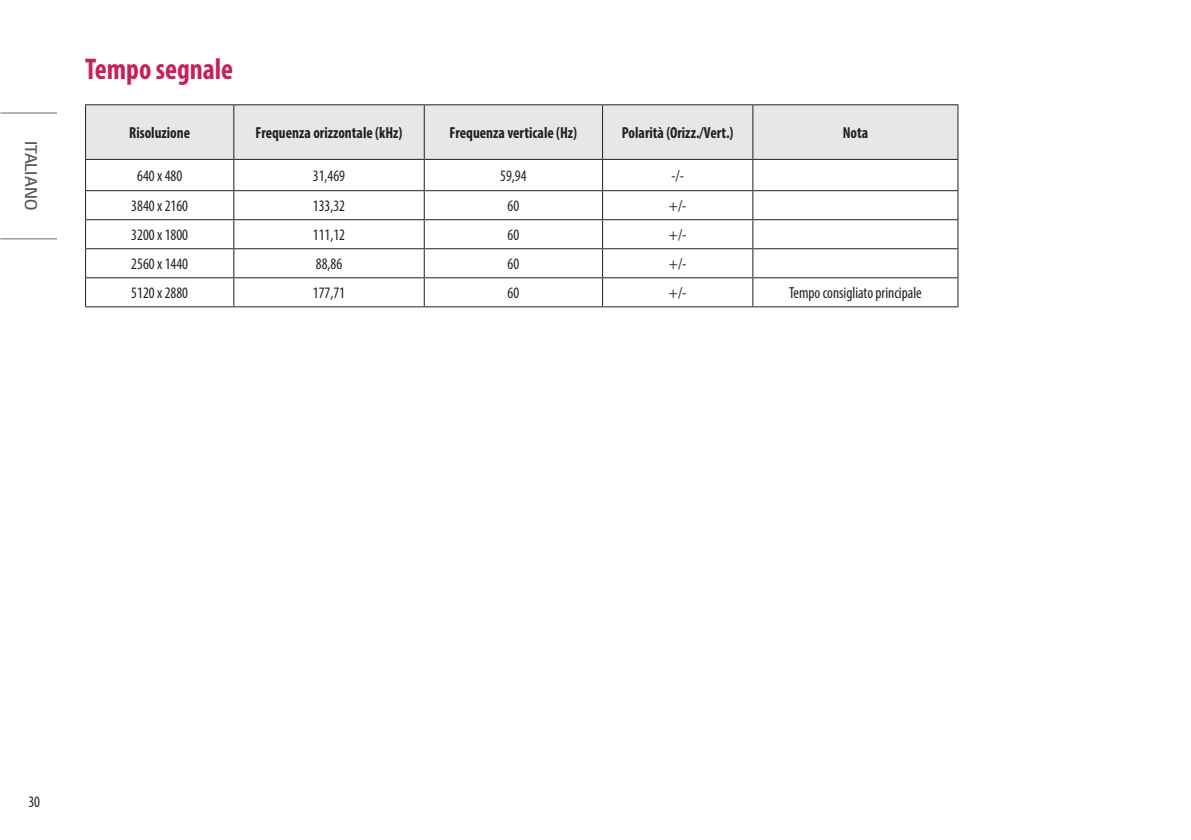
<style>
.page{position:relative;width:1191px;height:840px;background:#fff}
.page>*{position:absolute;margin:0;border:0;box-sizing:border-box;transform-origin:0 0}
.Title2{font:700 condensed 30px "Myriad Pro";color:#c8205d;scale:.95 1}
.t1{font:300 18px "LG Smart";color:#57585a;scale:.95 1}
.Body_Center{font:condensed 16px "Myriad Pro";color:#231f20;scale:.95 1}
.Body_Bold_Center{font:700 condensed 16px "Myriad Pro";color:#231f20;scale:.95 1}
</style>
<div class="page">
<hr style="left:0;top:112px;width:57px;height:1px;background:#6c6d70">
<hr style="left:0;top:238px;width:57px;height:1px;background:#6c6d70">
<div style="left:86px;top:105px;width:871px;height:54px;background:#e6e7e9"></div>
<hr style="left:85px;top:104px;width:149px;height:1px;background:#231f20">
<hr style="left:85px;top:105px;width:1px;height:54px;background:#231f20">
<hr style="left:234px;top:104px;width:190px;height:1px;background:#231f20">
<hr style="left:233px;top:105px;width:1px;height:54px;background:#231f20">
<hr style="left:424px;top:104px;width:178px;height:1px;background:#231f20">
<hr style="left:424px;top:105px;width:1px;height:54px;background:#231f20">
<hr style="left:602px;top:104px;width:151px;height:1px;background:#231f20">
<hr style="left:602px;top:105px;width:1px;height:54px;background:#231f20">
<hr style="left:753px;top:104px;width:205px;height:1px;background:#231f20">
<hr style="left:752px;top:105px;width:1px;height:54px;background:#231f20">
<hr style="left:957px;top:105px;width:1px;height:54px;background:#231f20">
<hr style="left:85px;top:159px;width:149px;height:1px;background:#231f20">
<hr style="left:85px;top:160px;width:1px;height:30px;background:#231f20">
<hr style="left:234px;top:159px;width:190px;height:1px;background:#231f20">
<hr style="left:233px;top:160px;width:1px;height:30px;background:#231f20">
<hr style="left:424px;top:159px;width:178px;height:1px;background:#231f20">
<hr style="left:424px;top:160px;width:1px;height:30px;background:#231f20">
<hr style="left:602px;top:159px;width:151px;height:1px;background:#231f20">
<hr style="left:602px;top:160px;width:1px;height:30px;background:#231f20">
<hr style="left:753px;top:159px;width:205px;height:1px;background:#231f20">
<hr style="left:752px;top:160px;width:1px;height:30px;background:#231f20">
<hr style="left:957px;top:160px;width:1px;height:30px;background:#231f20">
<hr style="left:85px;top:190px;width:149px;height:1px;background:#231f20">
<hr style="left:234px;top:190px;width:190px;height:1px;background:#231f20">
<hr style="left:424px;top:190px;width:178px;height:1px;background:#231f20">
<hr style="left:602px;top:190px;width:151px;height:1px;background:#231f20">
<hr style="left:753px;top:190px;width:205px;height:1px;background:#231f20">
<hr style="left:85px;top:219px;width:149px;height:1px;background:#231f20">
<hr style="left:234px;top:219px;width:190px;height:1px;background:#231f20">
<hr style="left:424px;top:219px;width:178px;height:1px;background:#231f20">
<hr style="left:602px;top:219px;width:151px;height:1px;background:#231f20">
<hr style="left:753px;top:219px;width:205px;height:1px;background:#231f20">
<hr style="left:85px;top:248px;width:149px;height:1px;background:#231f20">
<hr style="left:234px;top:248px;width:190px;height:1px;background:#231f20">
<hr style="left:424px;top:248px;width:178px;height:1px;background:#231f20">
<hr style="left:602px;top:248px;width:151px;height:1px;background:#231f20">
<hr style="left:753px;top:248px;width:205px;height:1px;background:#231f20">
<hr style="left:85px;top:277px;width:149px;height:1px;background:#231f20">
<svg style="left:85px;top:191px;width:1px;height:115px"></svg>
<hr style="left:234px;top:277px;width:190px;height:1px;background:#231f20">
<svg style="left:233px;top:191px;width:1px;height:115px"></svg>
<hr style="left:424px;top:277px;width:178px;height:1px;background:#231f20">
<svg style="left:424px;top:191px;width:1px;height:115px"></svg>
<hr style="left:602px;top:277px;width:151px;height:1px;background:#231f20">
<svg style="left:602px;top:191px;width:1px;height:115px"></svg>
<hr style="left:753px;top:277px;width:205px;height:1px;background:#231f20">
<svg style="left:752px;top:191px;width:1px;height:115px"></svg>
<svg style="left:957px;top:191px;width:1px;height:115px"></svg>
<hr style="left:85px;top:306px;width:149px;height:1px;background:#231f20">
<hr style="left:234px;top:306px;width:190px;height:1px;background:#231f20">
<hr style="left:424px;top:306px;width:178px;height:1px;background:#231f20">
<hr style="left:602px;top:306px;width:151px;height:1px;background:#231f20">
<hr style="left:753px;top:306px;width:205px;height:1px;background:#231f20">
<p class="t1" style="left:43px;top:141px;width:74px;rotate:90deg">ITALIANO</p>
<p class="Title2" style="left:85px;top:50px;width:157px">Tempo segnale</p>
<p class="Body_Bold_Center" style="left:129px;top:123px;width:66px">Risoluzione</p>
<p class="Body_Bold_Center" style="left:255px;top:123px;width:156px">Frequenza orizzontale (kHz)</p>
<p class="Body_Bold_Center" style="left:449px;top:123px;width:136px">Frequenza verticale (Hz)</p>
<p class="Body_Bold_Center" style="left:622px;top:123px;width:119px">Polarità (Orizz./Vert.)</p>
<p class="Body_Bold_Center" style="left:842px;top:123px;width:28px">Nota</p>
<p class="Body_Center" style="left:137px;top:166px;width:49px">640 x 480</p>
<p class="Body_Center" style="left:313px;top:166px;width:35px">31,469</p>
<p class="Body_Center" style="left:500px;top:166px;width:29px">59,94</p>
<p class="Body_Center" style="left:671px;top:166px;width:15px">-/-</p>
<p class="Body_Center" style="left:131px;top:196px;width:61px">3840 x 2160</p>
<p class="Body_Center" style="left:313px;top:196px;width:35px">133,32</p>
<p class="Body_Center" style="left:507px;top:196px;width:14px">60</p>
<p class="Body_Center" style="left:669px;top:196px;width:20px">+/-</p>
<p class="Body_Center" style="left:131px;top:225px;width:61px">3200 x 1800</p>
<p class="Body_Center" style="left:313px;top:225px;width:35px">111,12</p>
<p class="Body_Center" style="left:507px;top:225px;width:14px">60</p>
<p class="Body_Center" style="left:669px;top:225px;width:20px">+/-</p>
<p class="Body_Center" style="left:131px;top:254px;width:61px">2560 x 1440</p>
<p class="Body_Center" style="left:316px;top:254px;width:29px">88,86</p>
<p class="Body_Center" style="left:507px;top:254px;width:14px">60</p>
<p class="Body_Center" style="left:669px;top:254px;width:20px">+/-</p>
<p class="Body_Center" style="left:131px;top:283px;width:61px">5120 x 2880</p>
<p class="Body_Center" style="left:313px;top:283px;width:35px">177,71</p>
<p class="Body_Center" style="left:507px;top:283px;width:14px">60</p>
<p class="Body_Center" style="left:669px;top:283px;width:20px">+/-</p>
<p class="Body_Center" style="left:789px;top:283px;width:141px">Tempo consigliato principale</p>
<p class="Body_Center" style="left:28px;top:791px;width:14px">30</p>
</div>
